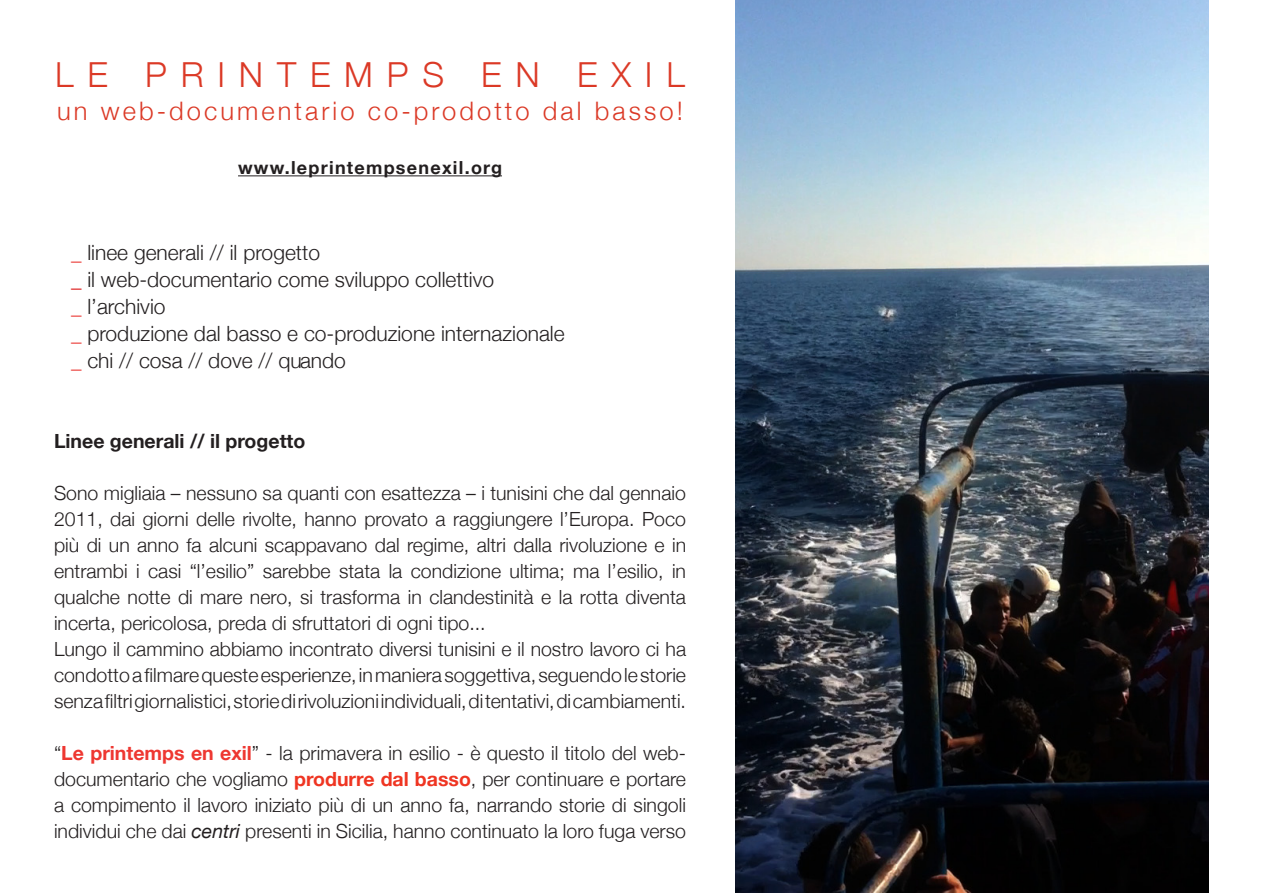
<style>
.page{position:relative;width:1263px;height:893px;background:#fff}
.page>*{position:absolute;margin:0;border:0;box-sizing:border-box;transform-origin:0 0}
.t1{font:300 34.5px "Helvetica Neue";letter-spacing:.4em;color:#db3926}
.t2{font:300 25.5px "Helvetica Neue";letter-spacing:.12em;color:#db3926}
.t3{font:300 21px "Helvetica Neue";color:#231f20}
.t4{font:300 19.5px/26.1px "Helvetica Neue";color:#231f20;text-align:justify}
.t5{font:700 19.5px "Helvetica Neue";color:#231f20}
.t6{font:700 18px "Helvetica Neue";letter-spacing:.07em;color:#231f20}
.s1{color:#e82924}
.s2{color:#d90000}
.s3{font-weight:700;color:#ee3731}
.s4{font-weight:700;color:#ef3522}
.s5{font-weight:400;font-style:italic}
</style>
<div class="page">
<hr style="left:238px;top:175px;width:264px;height:1px;background:#231f20">
<img style="left:735px;top:0;width:473px;height:893px">
<p class="t1" style="left:55px;top:47px;width:631px">LE PRINTEMPS EN EXIL</p>
<p class="t2" style="left:57px;top:91px;width:627px">un web-documentario co-prodotto dal basso!</p>
<p class="t6" style="left:238px;top:151px;width:265px">www.leprintempsenexil.org</p>
<p class="t3" style="left:71px;top:235px;width:250px"><span class="s1">_</span> linee generali // il progetto</p>
<p class="t3" style="left:71px;top:262px;width:425px"><span class="s2">_</span> il web-documentario come sviluppo collettivo</p>
<p class="t3" style="left:71px;top:289px;width:96px"><span class="s1">_</span> l’archivio</p>
<p class="t3" style="left:71px;top:316px;width:495px"><span class="s1">_</span> produzione dal basso e co-produzione internazionale</p>
<p class="t3" style="left:71px;top:343px;width:276px"><span class="s1">_</span> chi // cosa // dove // quando</p>
<p class="t5" style="left:54px;top:423px;width:253px">Linee generali // il progetto</p>
<p class="t4" style="left:54px;top:479px;width:634px">Sono migliaia – nessuno sa quanti con esattezza – i tunisini che dal gennaio 2011, dai giorni delle rivolte, hanno provato a raggiungere l’Europa. Poco più di un anno fa alcuni scappavano dal regime, altri dalla rivoluzione e in entrambi i casi “l’esilio” sarebbe stata la condizione ultima; ma l’esilio, in qualche notte di mare nero, si trasforma in clandestinità e la rotta diventa incerta, pericolosa, preda di sfruttatori di ogni tipo...</p>
<p class="t4" style="left:54px;top:635px;width:634px">Lungo il cammino abbiamo incontrato diversi tunisini e il nostro lavoro ci ha condotto a filmare queste esperienze, in maniera soggettiva, seguendo le storie senza filtri giornalistici, storie di rivoluzioni individuali, di tentativi, di cambiamenti.</p>
<p class="t4" style="left:54px;top:739px;width:633px">“<span class="s3">Le printemps en exil</span>” - la primavera in esilio - è questo il titolo del web&shy;documentario che vogliamo <span class="s4">produrre dal basso</span>, per continuare e portare a compimento il lavoro iniziato più di un anno fa, narrando storie di singoli individui che dai <span class="s5">centri</span> presenti in Sicilia, hanno continuato la loro fuga verso</p>
</div>
